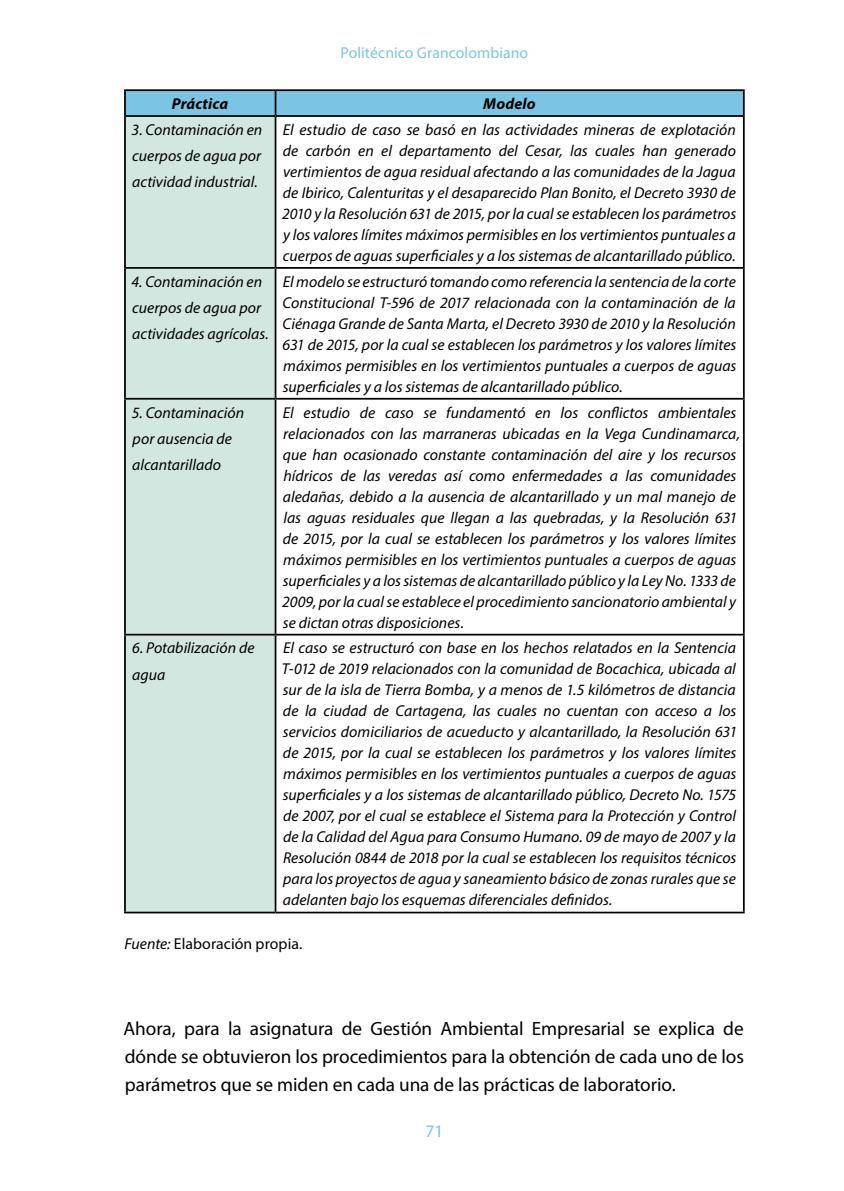
<style>
.page{position:relative;width:844px;height:1191px;background:#fff}
.page>*{position:absolute;margin:0;border:0;box-sizing:border-box;transform-origin:0 0}
.t1{font:19.25px/28px "Myriad Pro";color:#000;text-align:justify}
.t2{font:17.5px "Myriad Pro";color:#7cc4e3}
.t3{font:italic 15.75px/21px "Myriad Pro";color:#000;text-align:justify}
.t4{font:15.75px "Myriad Pro";letter-spacing:.005em;color:#7cc4e3}
.t5{font:15.75px "Myriad Pro";letter-spacing:.005em;color:#000}
.t6{font:italic 700 15.75px "Myriad Pro";letter-spacing:.01em;color:#000}
.s1{font-style:italic}
</style>
<div class="page">
<div style="left:126px;top:91px;width:616px;height:24px;background:#7cc4e3"></div>
<div style="left:126px;top:117px;width:148px;height:794px;background:#d2e7df"></div>
<hr style="left:124px;top:89px;width:151px;height:2px;background:#000">
<hr style="left:124px;top:91px;width:2px;height:24px;background:#000">
<hr style="left:275px;top:89px;width:469px;height:2px;background:#000">
<hr style="left:274px;top:91px;width:2px;height:24px;background:#000">
<hr style="left:742px;top:91px;width:2px;height:24px;background:#000">
<hr style="left:124px;top:115px;width:151px;height:2px;background:#000">
<hr style="left:124px;top:117px;width:2px;height:150px;background:#000">
<hr style="left:275px;top:115px;width:469px;height:2px;background:#000">
<hr style="left:274px;top:117px;width:2px;height:150px;background:#000">
<hr style="left:742px;top:117px;width:2px;height:150px;background:#000">
<hr style="left:124px;top:267px;width:151px;height:2px;background:#000">
<hr style="left:124px;top:269px;width:2px;height:129px;background:#000">
<hr style="left:275px;top:267px;width:469px;height:2px;background:#000">
<hr style="left:274px;top:269px;width:2px;height:129px;background:#000">
<hr style="left:742px;top:269px;width:2px;height:129px;background:#000">
<hr style="left:124px;top:398px;width:151px;height:1px;background:#000">
<hr style="left:124px;top:399px;width:2px;height:235px;background:#000">
<hr style="left:275px;top:398px;width:469px;height:1px;background:#000">
<hr style="left:274px;top:399px;width:2px;height:235px;background:#000">
<hr style="left:742px;top:399px;width:2px;height:235px;background:#000">
<hr style="left:124px;top:634px;width:151px;height:1px;background:#000">
<hr style="left:124px;top:635px;width:2px;height:276px;background:#000">
<hr style="left:275px;top:634px;width:469px;height:1px;background:#000">
<hr style="left:274px;top:635px;width:2px;height:276px;background:#000">
<hr style="left:742px;top:635px;width:2px;height:276px;background:#000">
<hr style="left:124px;top:911px;width:151px;height:2px;background:#000">
<hr style="left:275px;top:911px;width:469px;height:2px;background:#000">
<p class="t4" style="left:340px;top:43px;width:189px">Politécnico Grancolombiano</p>
<p class="t6" style="left:172px;top:93px;width:58px">Práctica</p>
<p class="t6" style="left:483px;top:93px;width:54px">Modelo</p>
<p class="t3" style="left:131px;top:116px;width:132px;line-height:26.2px">3. Contaminación en cuerpos de agua por actividad industrial.</p>
<p class="t3" style="left:282px;top:119px;width:455px">El estudio de caso se basó en las actividades mineras de explotación de carbón en el departamento del Cesar, las cuales han generado vertimientos de agua residual afectando a las comunidades de la Jagua de Ibirico, Calenturitas y el desaparecido Plan Bonito, el Decreto 3930 de 2010 y la Resolución 631 de 2015, por la cual se establecen los parámetros y los valores límites máximos permisibles en los vertimientos puntuales a cuerpos de aguas superficiales y a los sistemas de alcantarillado público.</p>
<p class="t3" style="left:131px;top:268px;width:139px;line-height:26.2px;text-align:left">4. Contaminación en cuerpos de agua por actividades agrícolas.</p>
<p class="t3" style="left:282px;top:271px;width:455px">El modelo se estructuró tomando como referencia la sentencia de la corte Constitucional T-596 de 2017 relacionada con la contaminación de la Ciénaga Grande de Santa Marta, el Decreto 3930 de 2010 y la Resolución 631 de 2015, por la cual se establecen los parámetros y los valores límites máximos permisibles en los vertimientos puntuales a cuerpos de aguas superficiales y a los sistemas de alcantarillado público.</p>
<p class="t3" style="left:132px;top:399px;width:114px;line-height:26.2px;text-align:left">5. Contaminación por ausencia de alcantarillado</p>
<p class="t3" style="left:282px;top:401px;width:459px;text-align:left">El estudio de caso se fundamentó en los conflictos ambientales relacionados con las marraneras ubicadas en la Vega Cundinamarca, que han ocasionado constante contaminación del aire y los recursos hídricos de las veredas así como enfermedades a las comunidades aledañas, debido a la ausencia de alcantarillado y un mal manejo de las aguas residuales que llegan a las quebradas, y la Resolución 631 de 2015, por la cual se establecen los parámetros y los valores límites máximos permisibles en los vertimientos puntuales a cuerpos de aguas superficiales y a los sistemas de alcantarillado público y la Ley No. 1333 de 2009, por la cual se establece el procedimiento sancionatorio ambiental y se dictan otras disposiciones.</p>
<p class="t3" style="left:132px;top:635px;width:124px;line-height:26.2px">6. Potabilización de agua</p>
<p class="t3" style="left:282px;top:637px;width:456px">El caso se estructuró con base en los hechos relatados en la Sentencia T-012 de 2019 relacionados con la comunidad de Bocachica, ubicada al sur de la isla de Tierra Bomba, y a menos de 1.5 kilómetros de distancia de la ciudad de Cartagena, las cuales no cuentan con acceso a los servicios domiciliarios de acueducto y alcantarillado, la Resolución 631 de 2015, por la cual se establecen los parámetros y los valores límites máximos permisibles en los vertimientos puntuales a cuerpos de aguas superficiales y a los sistemas de alcantarillado público, Decreto No. 1575 de 2007, por el cual se establece el Sistema para la Protección y Control de la Calidad del Agua para Consumo Humano. 09 de mayo de 2007 y la Resolución 0844 de 2018 por la cual se establecen los requisitos técnicos para los proyectos de agua y saneamiento básico de zonas rurales que se adelanten bajo los esquemas diferenciales definidos.</p>
<p class="t5" style="left:124px;top:934px;width:179px"><span class="s1">Fuente:</span> Elaboración propia.</p>
<p class="t1" style="left:123px;top:1014px;width:621px">Ahora, para la asignatura de Gestión Ambiental Empresarial se explica de dónde se obtuvieron los procedimientos para la obtención de cada uno de los parámetros que se miden en cada una de las prácticas de laboratorio.</p>
<p class="t2" style="left:425px;top:1120px;width:19px">71</p>
</div>
